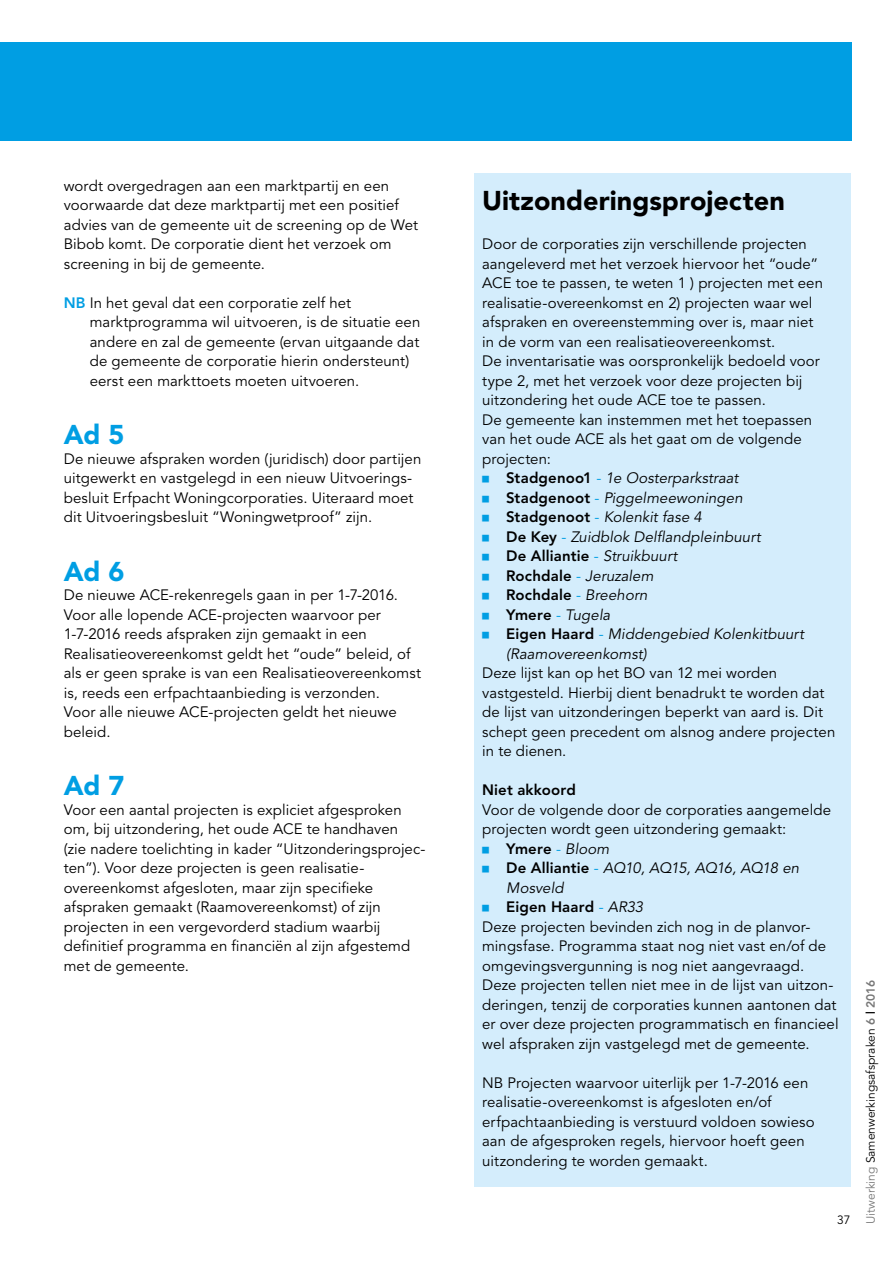
<style>
.page{position:relative;width:893px;height:1263px;background:#fff}
.page>*{position:absolute;margin:0;border:0;box-sizing:border-box;transform-origin:0 0}
.t1{font:900 27px "Avenir";color:#000}
.t2{font:900 27px "Avenir";color:#009ee3}
.t3{font:15px/19.5px "Avenir";letter-spacing:.005em;color:#000}
.t4{font:italic 15px/19.5px "Avenir";letter-spacing:.005em;color:#000}
.t5{font:800 15px "Avenir";letter-spacing:.01em;color:#000}
.t6{font:italic 15px/19.5px "Avenir";letter-spacing:-.015em;color:#000}
.t7{font:12px "Avenir";color:#000}
.s1{font-weight:800;color:#009ee3}
.s2{font-family:"ASD Formfont";font-style:normal;color:#009ee3}
.s3{font-weight:800;font-style:normal}
.s4{font-style:normal;color:#009ee3}
.s5{font-family:"ASD Formfont";font-weight:400;color:#009ee3}
.s6{font-weight:400;color:#009ee3}
.s7{font-weight:400;font-style:italic}
.s8{font-family:"ASD Formfont";color:#009ee3}
.s9{font-weight:800}
.s10{color:#009ee3}
.s11{font-style:italic}
.s12{color:#787878}
.s13{font-weight:800;color:#787878}
</style>
<div class="page">
<div style="left:474px;top:173px;width:376px;height:1013px;background:#d4edfc"></div>
<div style="left:0;top:43px;width:851px;height:98px;background:#009ee3"></div>
<p class="t3" style="left:64px;top:176px;width:356px">wordt overgedragen aan een marktpartij en een voorwaarde dat deze marktpartij met een positief advies van de gemeente uit de screening op de Wet Bibob komt. De corporatie dient het verzoek om screening in bij de gemeente.</p>
<p class="t3" style="left:90px;top:293px;width:332px;text-indent:-26px"><span class="s1">NB</span> In het geval dat een corporatie zelf het marktprogramma wil uitvoeren, is de situatie een andere en zal de gemeente (ervan uitgaande dat de gemeente de corporatie hierin ondersteunt) eerst een markttoets moeten uitvoeren.</p>
<h1 class="t2" style="left:64px;top:418px;width:62px">Ad 5</h1>
<p class="t3" style="left:64px;top:449px;width:359px">De nieuwe afspraken worden (juridisch) door partijen uitgewerkt en vastgelegd in een nieuw Uitvoerings&shy;besluit Erfpacht Woningcorporaties. Uiteraard moet dit Uitvoeringsbesluit “Woningwetproof” zijn.</p>
<h1 class="t2" style="left:64px;top:555px;width:62px">Ad 6</h1>
<p class="t3" style="left:64px;top:586px;width:359px">De nieuwe ACE-rekenregels gaan in per 1-7-2016.<br>Voor alle lopende ACE-projecten waarvoor per 1-7-2016 reeds afspraken zijn gemaakt in een Realisatieovereenkomst geldt het “oude” beleid, of als er geen sprake is van een Realisatieovereenkomst is, reeds een erfpachtaanbieding is verzonden.<br>Voor alle nieuwe ACE-projecten geldt het nieuwe beleid.</p>
<h1 class="t2" style="left:64px;top:769px;width:62px">Ad 7</h1>
<p class="t3" style="left:64px;top:800px;width:363px">Voor een aantal projecten is expliciet afgesproken om, bij uitzondering, het oude ACE te handhaven<br>(zie nadere toelichting in kader “Uitzonderingsprojec&shy;ten”). Voor deze projecten is geen realisatie&shy;overeenkomst afgesloten, maar zijn specifieke afspraken gemaakt (Raamovereenkomst) of zijn projecten in een vergevorderd stadium waarbij definitief programma en financiën al zijn afgestemd met de gemeente.</p>
<h1 class="t1" style="left:482px;top:184px;width:304px">Uitzonderingsprojecten</h1>
<p class="t3" style="left:482px;top:235px;width:342px">Door de corporaties zijn verschillende projecten aangeleverd met het verzoek hiervoor het “oude” ACE toe te passen, te weten 1 ) projecten met een realisatie-overeenkomst en 2) projecten waar wel afspraken en overeenstemming over is, maar niet in de vorm van een realisatieovereenkomst.<br>De inventarisatie was oorspronkelijk bedoeld voor type 2, met het verzoek voor deze projecten bij uitzondering het oude ACE toe te passen.<br>De gemeente kan instemmen met het toepassen van het oude ACE als het gaat om de volgende projecten:</p>
<p class="t4" style="left:482px;top:469px;width:258px"><span class="s2">•</span> <span class="s3">Stadgenoo1</span> <span class="s4">-</span> 1e Oosterparkstraat</p>
<p class="t4" style="left:482px;top:488px;width:262px"><span class="s2">•</span> <span class="s3">Stadgenoot</span> <span class="s4">-</span> Piggelmeewoningen</p>
<p class="t4" style="left:482px;top:508px;width:221px"><span class="s2">•</span> <span class="s3">Stadgenoot</span> <span class="s4">-</span> Kolenkit fase 4</p>
<p class="t4" style="left:482px;top:527px;width:280px"><span class="s2">•</span> <span class="s3">De Key</span> <span class="s4">-</span> Zuidblok Delflandpleinbuurt</p>
<p class="t5" style="left:482px;top:547px;width:197px"><span class="s5">•</span> De Alliantie <span class="s6">-</span> <span class="s7">Struikbuurt</span></p>
<p class="t4" style="left:482px;top:566px;width:173px"><span class="s2">•</span> <span class="s3">Rochdale</span> <span class="s4">-</span> Jeruzalem</p>
<p class="t5" style="left:482px;top:586px;width:167px"><span class="s5">•</span> Rochdale <span class="s6">-</span> <span class="s7">Breehorn</span></p>
<p class="t4" style="left:482px;top:605px;width:130px"><span class="s2">•</span> <span class="s3">Ymere</span> <span class="s4">-</span> Tugela</p>
<p class="t4" style="left:506px;top:625px;width:299px;text-indent:-24px"><span class="s2">•</span> <span class="s3">Eigen Haard</span> <span class="s4">-</span> Middengebied Kolenkitbuurt (Raamovereenkomst)</p>
<p class="t3" style="left:482px;top:664px;width:355px">Deze lijst kan op het BO van 12 mei worden vastgesteld. Hierbij dient benadrukt te worden dat de lijst van uitzonderingen beperkt van aard is. Dit schept geen precedent om alsnog andere projecten in te dienen.</p>
<p class="t5" style="left:482px;top:781px;width:95px">Niet akkoord</p>
<p class="t3" style="left:482px;top:800px;width:350px">Voor de volgende door de corporaties aangemelde projecten wordt geen uitzondering gemaakt:</p>
<p class="t5" style="left:482px;top:839px;width:129px"><span class="s5">•</span> Ymere <span class="s6">-</span> <span class="s7">Bloom</span></p>
<p class="t6" style="left:506px;top:859px;width:295px;text-indent:-24px"><span class="s2">•</span> <span class="s3">De Alliantie</span> <span class="s4">-</span> AQ10, AQ15, AQ16, AQ18 en<br>Mosveld</p>
<p class="t3" style="left:482px;top:898px;width:358px"><span class="s8">•</span> <span class="s9">Eigen Haard</span> <span class="s10">-</span> <span class="s11">AR33<br></span>Deze projecten bevinden zich nog in de planvor&shy;mingsfase. Programma staat nog niet vast en/of de omgevingsvergunning is nog niet aangevraagd.<br>Deze projecten tellen niet mee in de lijst van uitzon&shy;deringen, tenzij de corporaties kunnen aantonen dat er over deze projecten programmatisch en financieel wel afspraken zijn vastgelegd met de gemeente.</p>
<p class="t3" style="left:482px;top:1073px;width:334px">NB Projecten waarvoor uiterlijk per 1-7-2016 een realisatie-overeenkomst is afgesloten en/of erfpachtaanbieding is verstuurd voldoen sowieso aan de afgesproken regels, hiervoor hoeft geen uitzondering te worden gemaakt.</p>
<p class="t7" style="left:837px;top:1212px;width:15px">37</p>
<p class="t7" style="left:864px;top:1224px;width:246px;rotate:-90deg"><span class="s12">Uitwerking</span> Samenwerkingsafspraken <span class="s13">6</span> <span class="s9">|</span> <span class="s13">2016</span></p>
</div>
